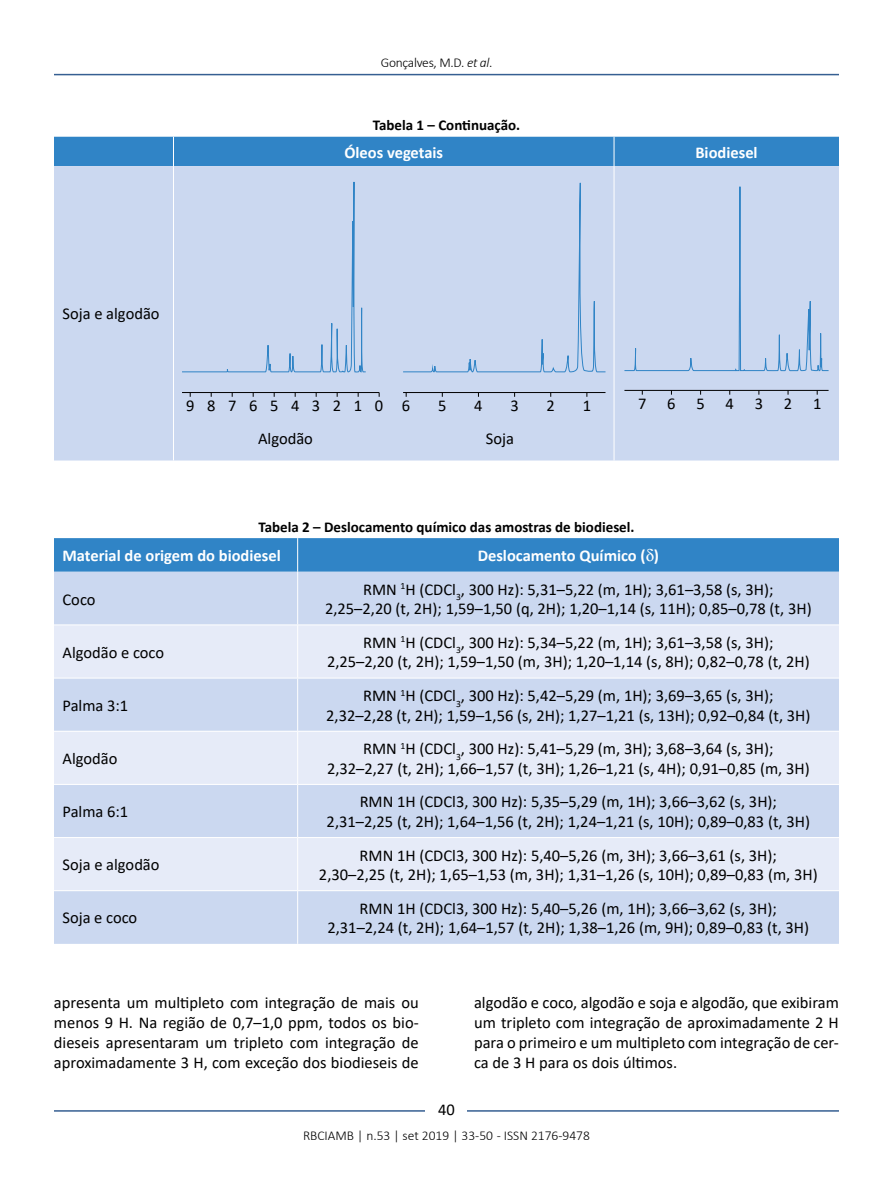
<style>
.page{position:relative;width:893px;height:1191px;background:#fff}
.page>*{position:absolute;margin:0;border:0;box-sizing:border-box;transform-origin:0 0}
.t1{font:16.5px/19.5px "Calibri";color:#000;text-align:center}
.t2{font:700 16.5px "Calibri";color:#fff}
.t3{font:16.5px "Calibri";letter-spacing:.765em;color:#000}
.t4{font:700 15px "Calibri";color:#000}
.t5{font:300 13.5px "Calibri";color:#000}
.t6{font:300 13.5px "Calibri";letter-spacing:-.02em;color:#000}
.s1{font-style:italic}
</style>
<div class="page">
<hr style="left:54px;top:74px;width:785px;height:1px;background:#365f92">
<hr style="left:54px;top:1110px;width:785px;height:1px;background:#365f92">
<div style="left:426px;top:1096px;width:41px;height:26px;background:#fff"></div>
<div style="left:54px;top:166px;width:785px;height:294px;background:#cbd8f0"></div>
<div style="left:54px;top:137px;width:785px;height:29px;background:#3084c6"></div>
<hr style="left:173px;top:166px;width:1px;height:294px;background:#fff">
<hr style="left:614px;top:166px;width:1px;height:294px;background:#fff">
<hr style="left:182px;top:392px;width:197px;height:1px;background:#000">
<div style="left:182px;top:182px;width:184px;height:230px;background:#cbd8f0"></div>
<hr style="left:403px;top:392px;width:202px;height:1px;background:#000">
<div style="left:402px;top:183px;width:203px;height:200px;background:#cbd8f0"></div>
<div style="left:624px;top:187px;width:204px;height:208px;background:#cbd8f0"></div>
<div style="left:54px;top:572px;width:785px;height:372px;background:#cbd8f0"></div>
<svg style="left:54px;top:625px;width:785px;height:265px;background:#dbe3f4"></svg>
<hr style="left:297px;top:572px;width:1px;height:52px;background:#fff">
<hr style="left:54px;top:624px;width:244px;height:1px;background:#fff">
<hr style="left:298px;top:624px;width:541px;height:1px;background:#fff">
<hr style="left:297px;top:625px;width:1px;height:52px;background:#fff">
<hr style="left:54px;top:677px;width:244px;height:1px;background:#fff">
<hr style="left:298px;top:677px;width:541px;height:1px;background:#fff">
<hr style="left:297px;top:678px;width:1px;height:53px;background:#fff">
<hr style="left:54px;top:731px;width:244px;height:1px;background:#fff">
<hr style="left:298px;top:731px;width:541px;height:1px;background:#fff">
<hr style="left:297px;top:731px;width:1px;height:53px;background:#fff">
<hr style="left:54px;top:784px;width:244px;height:1px;background:#fff">
<hr style="left:298px;top:784px;width:541px;height:1px;background:#fff">
<hr style="left:297px;top:784px;width:1px;height:53px;background:#fff">
<hr style="left:54px;top:837px;width:244px;height:1px;background:#fff">
<hr style="left:298px;top:837px;width:541px;height:1px;background:#fff">
<hr style="left:297px;top:838px;width:1px;height:52px;background:#fff">
<hr style="left:54px;top:890px;width:244px;height:1px;background:#fff">
<hr style="left:298px;top:890px;width:541px;height:1px;background:#fff">
<hr style="left:297px;top:891px;width:1px;height:53px;background:#fff">
<div style="left:54px;top:538px;width:785px;height:34px;background:#3084c6"></div>
<p class="t6" style="left:381px;top:54px;width:113px">Gonçalves, M.D. <span class="s1">et al</span>.</p>
<p class="t4" style="left:373px;top:115px;width:149px">Tabela 1 – Continuação.</p>
<p class="t2" style="left:344px;top:140px;width:100px">Óleos vegetais</p>
<p class="t2" style="left:695px;top:140px;width:64px">Biodiesel</p>
<p class="t1" style="left:63px;top:304px;width:99px">Soja e algodão</p>
<p class="t3" style="left:186px;top:394px;width:226px">9876543210 6</p>
<p class="t1" style="left:438px;top:395px;width:10px">5</p>
<p class="t1" style="left:474px;top:395px;width:10px">4</p>
<p class="t1" style="left:510px;top:395px;width:10px">3</p>
<p class="t1" style="left:547px;top:395px;width:10px">2</p>
<p class="t1" style="left:583px;top:395px;width:10px">1</p>
<p class="t1" style="left:258px;top:429px;width:56px">Algodão</p>
<p class="t1" style="left:486px;top:429px;width:30px">Soja</p>
<p class="t1" style="left:638px;top:393px;width:10px">7</p>
<p class="t1" style="left:667px;top:393px;width:10px">6</p>
<p class="t1" style="left:696px;top:393px;width:10px">5</p>
<p class="t1" style="left:726px;top:393px;width:10px">4</p>
<p class="t1" style="left:755px;top:393px;width:10px">3</p>
<p class="t1" style="left:784px;top:393px;width:10px">2</p>
<p class="t1" style="left:813px;top:393px;width:10px">1</p>
<p class="t4" style="left:258px;top:516px;width:378px">Tabela 2 – Deslocamento químico das amostras de biodiesel.</p>
<p class="t2" style="left:63px;top:544px;width:220px">Material de origem do biodiesel</p>
<p class="t2" style="left:478px;top:544px;width:183px">Deslocamento Químico ( )</p>
<p class="t1" style="left:63px;top:589px;width:35px">Coco</p>
<p class="t1" style="left:325px;top:579px;width:488px">RMN <sup>1</sup>H (CDCl<sub>3</sub>, 300 Hz): 5,31–5,22 (m, 1H); 3,61–3,58 (s, 3H);<br>2,25–2,20 (t, 2H); 1,59–1,50 (q, 2H); 1,20–1,14 (s, 11H); 0,85–0,78 (t, 3H)</p>
<p class="t1" style="left:62px;top:642px;width:103px">Algodão e coco</p>
<p class="t1" style="left:327px;top:632px;width:484px">RMN <sup>1</sup>H (CDCl<sub>3</sub>, 300 Hz): 5,34–5,22 (m, 1H); 3,61–3,58 (s, 3H);<br>2,25–2,20 (t, 2H); 1,59–1,50 (m, 3H); 1,20–1,14 (s, 8H); 0,82–0,78 (t, 2H)</p>
<p class="t1" style="left:62px;top:695px;width:67px">Palma 3:1</p>
<p class="t1" style="left:326px;top:685px;width:486px">RMN <sup>1</sup>H (CDCl<sub>3</sub>, 300 Hz): 5,42–5,29 (m, 1H); 3,69–3,65 (s, 3H);<br>2,32–2,28 (t, 2H); 1,59–1,56 (s, 2H); 1,27–1,21 (s, 13H); 0,92–0,84 (t, 3H)</p>
<p class="t1" style="left:62px;top:748px;width:56px">Algodão</p>
<p class="t1" style="left:327px;top:738px;width:484px">RMN <sup>1</sup>H (CDCl<sub>3</sub>, 300 Hz): 5,41–5,29 (m, 3H); 3,68–3,64 (s, 3H);<br>2,32–2,27 (t, 2H); 1,66–1,57 (t, 3H); 1,26–1,21 (s, 4H); 0,91–0,85 (m, 3H)</p>
<p class="t1" style="left:62px;top:801px;width:67px">Palma 6:1</p>
<p class="t1" style="left:327px;top:791px;width:485px">RMN 1H (CDCl3, 300 Hz): 5,35–5,29 (m, 1H); 3,66–3,62 (s, 3H);<br>2,31–2,25 (t, 2H); 1,64–1,56 (t, 2H); 1,24–1,21 (s, 10H); 0,89–0,83 (t, 3H)</p>
<p class="t1" style="left:62px;top:854px;width:99px">Soja e algodão</p>
<p class="t1" style="left:319px;top:845px;width:500px">RMN 1H (CDCl3, 300 Hz): 5,40–5,26 (m, 3H); 3,66–3,61 (s, 3H);<br>2,30–2,25 (t, 2H); 1,65–1,53 (m, 3H); 1,31–1,26 (s, 10H); 0,89–0,83 (m, 3H)</p>
<p class="t1" style="left:62px;top:907px;width:76px">Soja e coco</p>
<p class="t1" style="left:327px;top:898px;width:483px">RMN 1H (CDCl3, 300 Hz): 5,40–5,26 (m, 1H); 3,66–3,62 (s, 3H);<br>2,31–2,24 (t, 2H); 1,64–1,57 (t, 2H); 1,38–1,26 (m, 9H); 0,89–0,83 (t, 3H)</p>
<p class="t1" style="left:54px;top:991px;width:366px;line-height:20px;text-align:justify">apresenta um multipleto com integração de mais ou menos 9 H. Na região de 0,7–1,0 ppm, todos os bio‑ dieseis apresentaram um tripleto com integração de aproximadamente 3 H, com exceção dos biodieseis de</p>
<p class="t1" style="left:474px;top:991px;width:366px;line-height:20px;text-align:justify">algodão e coco, algodão e soja e algodão, que exibiram um tripleto com integração de aproximadamente 2 H para o primeiro e um multipleto com integração de cer‑ ca de 3 H para os dois últimos.</p>
<p class="t1" style="left:438px;top:1099px;width:18px">40</p>
<p class="t5" style="left:303px;top:1126px;width:288px">RBCIAMB | n.53 | set 2019 | 33-50 - ISSN 2176-9478</p>
</div>
